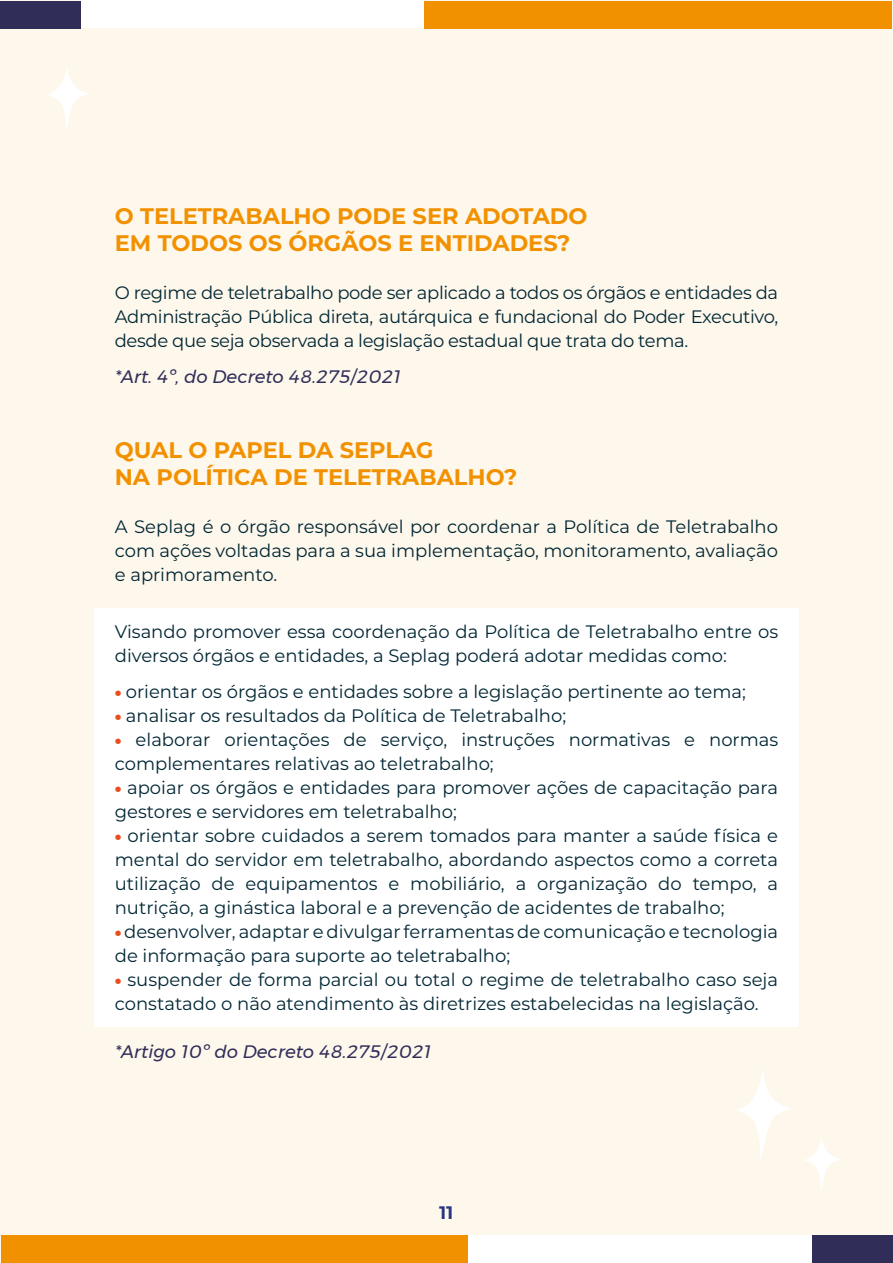
<style>
.page{position:relative;width:893px;height:1263px;background:#fff}
.page>*{position:absolute;margin:0;border:0;box-sizing:border-box;transform-origin:0 0}
.t1{font:700 22.5px/27px "Montserrat";color:#f29100}
.t2{font:18px/24px "Montserrat";color:#002633}
.t3{font:italic 18px "Montserrat";color:#302e59}
.t4{font:600 18px "Montserrat";color:#283583}
.s1{font-weight:900;font-size:16.5px;color:#e84f1c}
</style>
<div class="page">
<div style="left:0;top:0;width:892px;height:1263px;background:#fef7ec"></div>
<div style="left:1px;top:1235px;width:467px;height:28px;background:#f29100"></div>
<div style="left:468px;top:1235px;width:345px;height:28px;background:#fff"></div>
<div style="left:81px;top:0;width:345px;height:28px;background:#fff"></div>
<div style="left:424px;top:1px;width:468px;height:27px;background:#f29100"></div>
<div style="left:812px;top:1235px;width:80px;height:28px;background:#302e59"></div>
<div style="left:1px;top:1px;width:80px;height:27px;background:#302e59"></div>
<svg style="left:736px;top:1071px;width:54px;height:89px"></svg>
<svg style="left:805px;top:1137px;width:36px;height:51px"></svg>
<svg style="left:47px;top:69px;width:41px;height:59px"></svg>
<div style="left:94px;top:609px;width:705px;height:418px;background:#fff"></div>
<p class="t1" style="left:115px;top:201px;width:474px">O TELETRABALHO PODE SER ADOTADO<br>EM TODOS OS ÓRGÃOS E ENTIDADES?</p>
<p class="t2" style="left:115px;top:280px;width:665px;text-align:justify">O regime de teletrabalho pode ser aplicado a todos os órgãos e entidades da Administração Pública direta, autárquica e fundacional do Poder Executivo, desde que seja observada a legislação estadual que trata do tema.</p>
<p class="t3" style="left:115px;top:363px;width:288px">*Art. 4º, do Decreto 48.275/2021</p>
<p class="t1" style="left:115px;top:435px;width:404px">QUAL O PAPEL DA SEPLAG<br>NA POLÍTICA DE TELETRABALHO?</p>
<p class="t2" style="left:115px;top:514px;width:665px;text-align:justify">A Seplag é o órgão responsável por coordenar a Política de Teletrabalho com ações voltadas para a sua implementação, monitoramento, avaliação e aprimoramento.</p>
<p class="t2" style="left:115px;top:619px;width:665px">Visando promover essa coordenação da Política de Teletrabalho entre os diversos órgãos e entidades, a Seplag poderá adotar medidas como:</p>
<p class="t2" style="left:115px;top:679px;width:633px"><span class="s1">•</span> orientar os órgãos e entidades sobre a legislação pertinente ao tema;</p>
<p class="t2" style="left:115px;top:703px;width:453px"><span class="s1">•</span> analisar os resultados da Política de Teletrabalho;</p>
<p class="t2" style="left:115px;top:727px;width:665px"><span class="s1">•</span> elaborar orientações de serviço, instruções normativas e normas complementares relativas ao teletrabalho;</p>
<p class="t2" style="left:115px;top:775px;width:665px"><span class="s1">•</span> apoiar os órgãos e entidades para promover ações de capacitação para gestores e servidores em teletrabalho;</p>
<p class="t2" style="left:115px;top:823px;width:665px;text-align:justify"><span class="s1">•</span> orientar sobre cuidados a serem tomados para manter a saúde física e mental do servidor em teletrabalho, abordando aspectos como a correta utilização de equipamentos e mobiliário, a organização do tempo, a nutrição, a ginástica laboral e a prevenção de acidentes de trabalho;</p>
<p class="t2" style="left:115px;top:919px;width:665px"><span class="s1">•</span> desenvolver, adaptar e divulgar ferramentas de comunicação e tecnologia de informação para suporte ao teletrabalho;</p>
<p class="t2" style="left:115px;top:967px;width:665px"><span class="s1">•</span> suspender de forma parcial ou total o regime de teletrabalho caso seja constatado o não atendimento às diretrizes estabelecidas na legislação.</p>
<p class="t3" style="left:115px;top:1038px;width:318px">*Artigo 10º do Decreto 48.275/2021</p>
<p class="t4" style="left:439px;top:1198px;width:16px">11</p>
</div>
